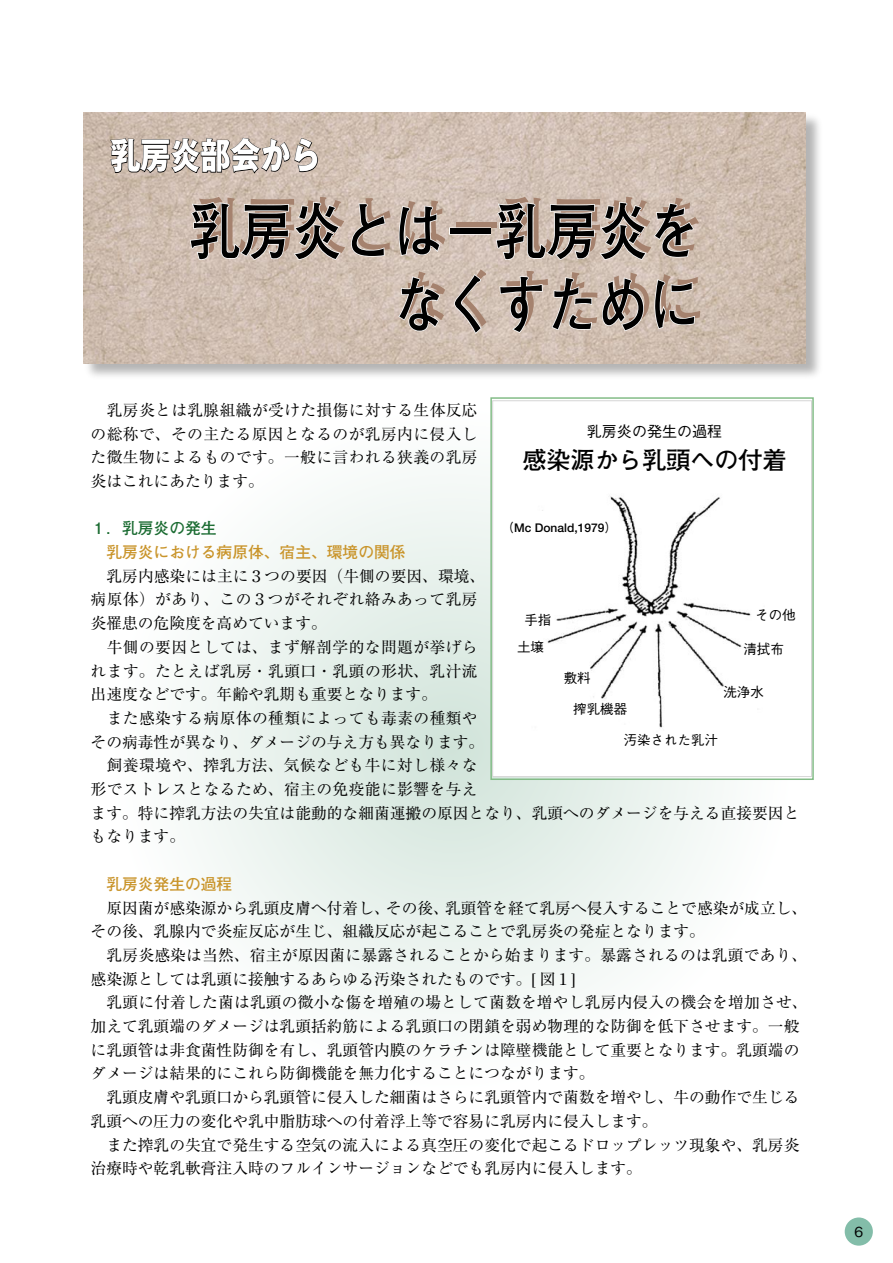
<style>
.page{position:relative;width:893px;height:1263px;background:#fff}
.page>*{position:absolute;margin:0;border:0;box-sizing:border-box;transform-origin:0 0}
.t1{font:700 61.2px/73.5px "Futo Go B101";color:#000;text-align:right;scale:.83 1}
.t2{font:700 36px "Gothic MB101";color:#fff;scale:.83 1}
.t3{font:700 24px "Futo Go B101";color:#000}
.t4{font:15.75px/23.7px "Ryumin Pro";color:#000}
.t5{font:15.75px/23.7px "Ryumin Pro";letter-spacing:.025em;color:#000}
.t6{font:700 15.75px "Futo Go B101 Pro";color:#c9942a}
.t7{font:700 15.75px "Futo Go B101 Pro";color:#1a6b31}
.t8{font:500 15px "Gothic BBB";color:#000}
.t9{font:500 13.8px "Gothic BBB Pro";color:#000}
.t10{font:500 13.5px "Gothic BBB";color:#000}
.t11{font:700 12px "Futo Go B101";color:#000}
</style>
<div class="page">
<svg style="left:112px;top:408px;width:680px;height:681px;fill:#f1f7f4"></svg>
<div style="left:845px;top:1217px;width:28px;height:28px;background:#83bda9;border-radius:50%"></div>
<div style="left:83px;top:112px;width:741px;height:270px;background:#000;opacity:.3"></div>
<img style="left:84px;top:113px;width:722px;height:251px">
<svg style="left:109px;top:137px;width:209px;height:38px;background:#9c8e84"></svg>
<svg style="left:189px;top:201px;width:153px;height:60px"></svg>
<svg style="left:350px;top:203px;width:36px;height:54px;background:#d9cbc0"></svg>
<svg style="left:398px;top:205px;width:43px;height:52px;background:#dccfc5"></svg>
<div style="left:449px;top:227px;width:42px;height:8px;border:2px solid #fff"></div>
<svg style="left:495px;top:201px;width:199px;height:60px;background:#dbcec4"></svg>
<svg style="left:397px;top:275px;width:44px;height:57px;background:#daccc2"></svg>
<svg style="left:453px;top:273px;width:30px;height:62px;background:#d7c8bd"></svg>
<svg style="left:499px;top:275px;width:44px;height:59px;background:#d8cabf"></svg>
<svg style="left:550px;top:276px;width:43px;height:55px;background:#d9cbc0"></svg>
<svg style="left:601px;top:276px;width:44px;height:56px;background:#dacdc3"></svg>
<svg style="left:654px;top:278px;width:42px;height:52px;background:#d6c8bc"></svg>
<div style="left:493px;top:401px;width:318px;height:375px;background:#fff"></div>
<img style="left:542px;top:496px;width:209px;height:232px">
<div style="left:490px;top:397px;width:324px;height:383px;border:2px solid #83bc87"></div>
<p class="t2" style="left:111px;top:130px;width:255px">乳房炎部会から</p>
<p class="t1" style="left:189px;top:195px;width:616px">乳房炎とは－乳房炎をなくすために</p>
<p class="t1" style="left:189px;top:195px;width:616px">乳房炎とは－乳房炎をなくすために</p>
<p class="t4" style="left:91px;top:397px;width:389px;text-align:justify">　乳房炎とは乳腺組織が受けた損傷に対する生体反応の総称で、その主たる原因となるのが乳房内に侵入した微生物によるものです。一般に言われる狭義の乳房炎はこれにあたります。</p>
<p class="t7" style="left:91px;top:516px;width:127px">１．乳房炎の発生</p>
<p class="t6" style="left:106px;top:539px;width:301px">乳房炎における病原体、宿主、環境の関係</p>
<p class="t4" style="left:91px;top:563px;width:396px">　乳房内感染には主に３つの要因（牛側の要因、環境、病原体）があり、この３つがそれぞれ絡みあって乳房炎罹患の危険度を高めています。</p>
<p class="t4" style="left:91px;top:634px;width:389px;text-align:justify">　牛側の要因としては、まず解剖学的な問題が挙げられます。たとえば乳房・乳頭口・乳頭の形状、乳汁流出速度などです。年齢や乳期も重要となります。</p>
<p class="t5" style="left:91px;top:705px;width:395px">　また感染する病原体の種類によっても毒素の種類やその病毒性が異なり、ダメージの与え方も異なります。</p>
<p class="t4" style="left:91px;top:752px;width:710px">　飼養環境や、搾乳方法、気候なども牛に対し様々な<br>形でストレスとなるため、宿主の免疫能に影響を与え<br>ます。特に搾乳方法の失宜は能動的な細菌運搬の原因となり、乳頭へのダメージを与える直接要因ともなります。</p>
<p class="t6" style="left:106px;top:871px;width:127px">乳房炎発生の過程</p>
<p class="t4" style="left:445px;top:895px;width:364px">乳頭管を経て乳房へ侵入することで感染が成立し、</p>
<p class="t8" style="left:587px;top:423px;width:136px">乳房炎の発生の過程</p>
<p class="t3" style="left:523px;top:447px;width:266px">感染源から乳頭への付着</p>
<p class="t11" style="left:502px;top:520px;width:116px">（Mc Donald,1979(</p>
<p class="t10" style="left:755px;top:608px;width:42px">その他</p>
<p class="t10" style="left:743px;top:641px;width:42px">清拭布</p>
<p class="t10" style="left:723px;top:685px;width:42px">洗浄水</p>
<p class="t10" style="left:524px;top:612px;width:28px">手指</p>
<p class="t10" style="left:517px;top:639px;width:28px">土壌</p>
<p class="t10" style="left:564px;top:670px;width:28px">敷料</p>
<p class="t10" style="left:573px;top:702px;width:55px">搾乳機器</p>
<p class="t10" style="left:624px;top:732px;width:96px">汚染された乳汁</p>
<p class="t4" style="left:91px;top:895px;width:616px">　原因菌が感染源から乳頭皮膚へ付着し、<br>その後、乳腺内で炎症反応が生じ、組織反応が起こることで乳房炎の発症となります。</p>
<p class="t4" style="left:91px;top:942px;width:718px">　乳房炎感染は当然、宿主が原因菌に暴露されることから始まります。暴露されるのは乳頭であり、感染源としては乳頭に接触するあらゆる汚染されたものです。[ 図１[</p>
<p class="t4" style="left:91px;top:989px;width:718px">　乳頭に付着した菌は乳頭の微小な傷を増殖の場として菌数を増やし乳房内侵入の機会を増加させ、加えて乳頭端のダメージは乳頭括約筋による乳頭口の閉鎖を弱め物理的な防御を低下させます。一般に乳頭管は非食菌性防御を有し、乳頭管内膜のケラチンは障壁機能として重要となります。乳頭端のダメージは結果的にこれら防御機能を無力化することにつながります。</p>
<p class="t4" style="left:91px;top:1084px;width:710px">　乳頭皮膚や乳頭口から乳頭管に侵入した細菌はさらに乳頭管内で菌数を増やし、牛の動作で生じる乳頭への圧力の変化や乳中脂肪球への付着浮上等で容易に乳房内に侵入します。</p>
<p class="t4" style="left:91px;top:1132px;width:710px">　また搾乳の失宜で発生する空気の流入による真空圧の変化で起こるドロップレッツ現象や、乳房炎治療時や乾乳軟膏注入時のフルインサージョンなどでも乳房内に侵入します。</p>
<p class="t4" style="left:386px;top:895px;width:64px">その後、</p>
<p class="t9" style="left:854px;top:1220px;width:10px">6</p>
</div>
